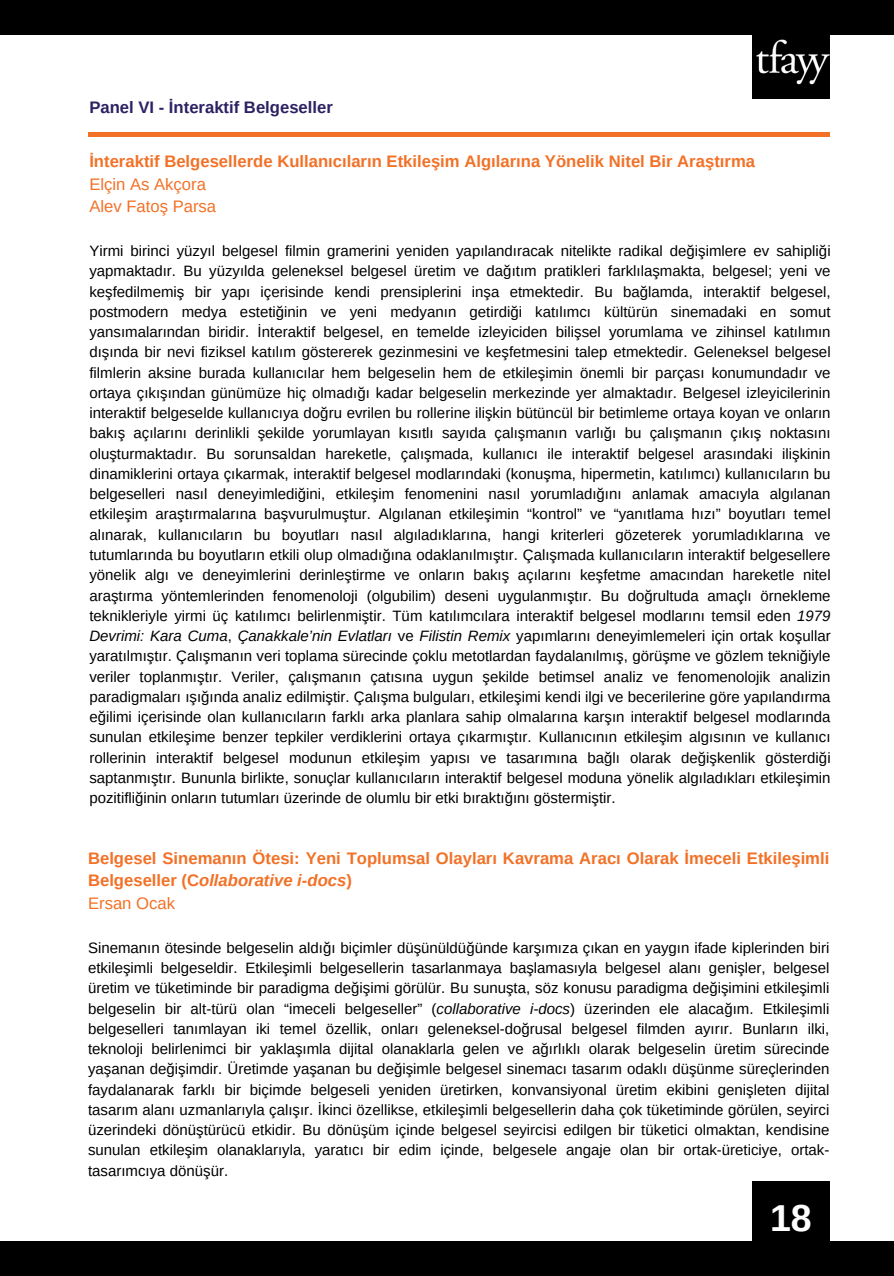
<style>
.page{position:relative;width:894px;height:1276px;background:#fff}
.page>*{position:absolute;margin:0;border:0;box-sizing:border-box;transform-origin:0 0}
.t1{font:700 37.5px "Arimo";color:#fff}
.t2{font:700 16.65px/22.5px "Arimo";color:#f27127}
.t3{font:16.65px "Arimo";color:#f27127}
.t4{font:700 16.65px "Arimo";color:#2b2163}
.t5{font:15px/20.2px "Arimo";color:#000;text-align:justify}
.s1{font-style:italic}
</style>
<div class="page">
<div style="left:88px;top:132px;width:741px;height:5px;background:#f27127"></div>
<div style="left:0;top:0;width:893px;height:34px;background:#000"></div>
<div style="left:0;top:1241px;width:893px;height:35px;background:#000"></div>
<img style="left:751px;top:34px;width:78px;height:65px">
<div style="left:751px;top:1181px;width:78px;height:77px;background:#000"></div>
<p class="t4" style="left:89px;top:98px;width:245px">Panel VI - İnteraktif Belgeseller</p>
<h1 class="t2" style="left:89px;top:150px;width:667px">İnteraktif Belgesellerde Kullanıcıların Etkileşim Algılarına Yönelik Nitel Bir Araştırma</h1>
<p class="t3" style="left:89px;top:175px;width:118px">Elçin As Akçora</p>
<p class="t3" style="left:89px;top:197px;width:128px">Alev Fatoş Parsa</p>
<p class="t5" style="left:89px;top:241px;width:742px">Yirmi birinci yüzyıl belgesel filmin gramerini yeniden yapılandıracak nitelikte radikal değişimlere ev sahipliği yapmaktadır. Bu yüzyılda geleneksel belgesel üretim ve dağıtım pratikleri farklılaşmakta, belgesel; yeni ve keşfedilmemiş bir yapı içerisinde kendi prensiplerini inşa etmektedir. Bu bağlamda, interaktif belgesel, postmodern medya estetiğinin ve yeni medyanın getirdiği katılımcı kültürün sinemadaki en somut yansımalarından biridir. İnteraktif belgesel, en temelde izleyiciden bilişsel yorumlama ve zihinsel katılımın dışında bir nevi fiziksel katılım göstererek gezinmesini ve keşfetmesini talep etmektedir. Geleneksel belgesel filmlerin aksine burada kullanıcılar hem belgeselin hem de etkileşimin önemli bir parçası konumundadır ve ortaya çıkışından günümüze hiç olmadığı kadar belgeselin merkezinde yer almaktadır. Belgesel izleyicilerinin interaktif belgeselde kullanıcıya doğru evrilen bu rollerine ilişkin bütüncül bir betimleme ortaya koyan ve onların bakış açılarını derinlikli şekilde yorumlayan kısıtlı sayıda çalışmanın varlığı bu çalışmanın çıkış noktasını oluşturmaktadır. Bu sorunsaldan hareketle, çalışmada, kullanıcı ile interaktif belgesel arasındaki ilişkinin dinamiklerini ortaya çıkarmak, interaktif belgesel modlarındaki (konuşma, hipermetin, katılımcı) kullanıcıların bu belgeselleri nasıl deneyimlediğini, etkileşim fenomenini nasıl yorumladığını anlamak amacıyla algılanan etkileşim araştırmalarına başvurulmuştur. Algılanan etkileşimin “kontrol” ve “yanıtlama hızı” boyutları temel alınarak, kullanıcıların bu boyutları nasıl algıladıklarına, hangi kriterleri gözeterek yorumladıklarına ve tutumlarında bu boyutların etkili olup olmadığına odaklanılmıştır. Çalışmada kullanıcıların interaktif belgesellere yönelik algı ve deneyimlerini derinleştirme ve onların bakış açılarını keşfetme amacından hareketle nitel araştırma yöntemlerinden fenomenoloji (olgubilim) deseni uygulanmıştır. Bu doğrultuda amaçlı örnekleme teknikleriyle yirmi üç katılımcı belirlenmiştir. Tüm katılımcılara interaktif belgesel modlarını temsil eden <span class="s1">1979<br>Devrimi: Kara Cuma</span>, <span class="s1">Çanakkale’nin Evlatları</span> ve <span class="s1">Filistin Remix</span> yapımlarını deneyimlemeleri için ortak koşullar yaratılmıştır. Çalışmanın veri toplama sürecinde çoklu metotlardan faydalanılmış, görüşme ve gözlem tekniğiyle veriler toplanmıştır. Veriler, çalışmanın çatısına uygun şekilde betimsel analiz ve fenomenolojik analizin paradigmaları ışığında analiz edilmiştir. Çalışma bulguları, etkileşimi kendi ilgi ve becerilerine göre yapılandırma eğilimi içerisinde olan kullanıcıların farklı arka planlara sahip olmalarına karşın interaktif belgesel modlarında sunulan etkileşime benzer tepkiler verdiklerini ortaya çıkarmıştır. Kullanıcının etkileşim algısının ve kullanıcı rollerinin interaktif belgesel modunun etkileşim yapısı ve tasarımına bağlı olarak değişkenlik gösterdiği saptanmıştır. Bununla birlikte, sonuçlar kullanıcıların interaktif belgesel moduna yönelik algıladıkları etkileşimin pozitifliğinin onların tutumları üzerinde de olumlu bir etki bıraktığını göstermiştir.</p>
<p class="t2" style="left:88px;top:847px;width:742px">Belgesel Sinemanın Ötesi: Yeni Toplumsal Olayları Kavrama Aracı Olarak İmeceli Etkileşimli<br>Belgeseller (C<span class="s1">ollaborative i-docs</span>)</p>
<p class="t3" style="left:88px;top:894px;width:88px">Ersan Ocak</p>
<p class="t5" style="left:88px;top:937px;width:742px">Sinemanın ötesinde belgeselin aldığı biçimler düşünüldüğünde karşımıza çıkan en yaygın ifade kiplerinden biri etkileşimli belgeseldir. Etkileşimli belgesellerin tasarlanmaya başlamasıyla belgesel alanı genişler, belgesel üretim ve tüketiminde bir paradigma değişimi görülür. Bu sunuşta, söz konusu paradigma değişimini etkileşimli belgeselin bir alt-türü olan “imeceli belgeseller” (<span class="s1">collaborative i-docs</span>) üzerinden ele alacağım. Etkileşimli belgeselleri tanımlayan iki temel özellik, onları geleneksel-doğrusal belgesel filmden ayırır. Bunların ilki, teknoloji belirlenimci bir yaklaşımla dijital olanaklarla gelen ve ağırlıklı olarak belgeselin üretim sürecinde yaşanan değişimdir. Üretimde yaşanan bu değişimle belgesel sinemacı tasarım odaklı düşünme süreçlerinden faydalanarak farklı bir biçimde belgeseli yeniden üretirken, konvansiyonal üretim ekibini genişleten dijital tasarım alanı uzmanlarıyla çalışır. İkinci özellikse, etkileşimli belgesellerin daha çok tüketiminde görülen, seyirci üzerindeki dönüştürücü etkidir. Bu dönüşüm içinde belgesel seyircisi edilgen bir tüketici olmaktan, kendisine sunulan etkileşim olanaklarıyla, yaratıcı bir edim içinde, belgesele angaje olan bir ortak-üreticiye, ortak&shy;tasarımcıya dönüşür.</p>
<p class="t1" style="left:769px;top:1196px;width:43px">18</p>
</div>
